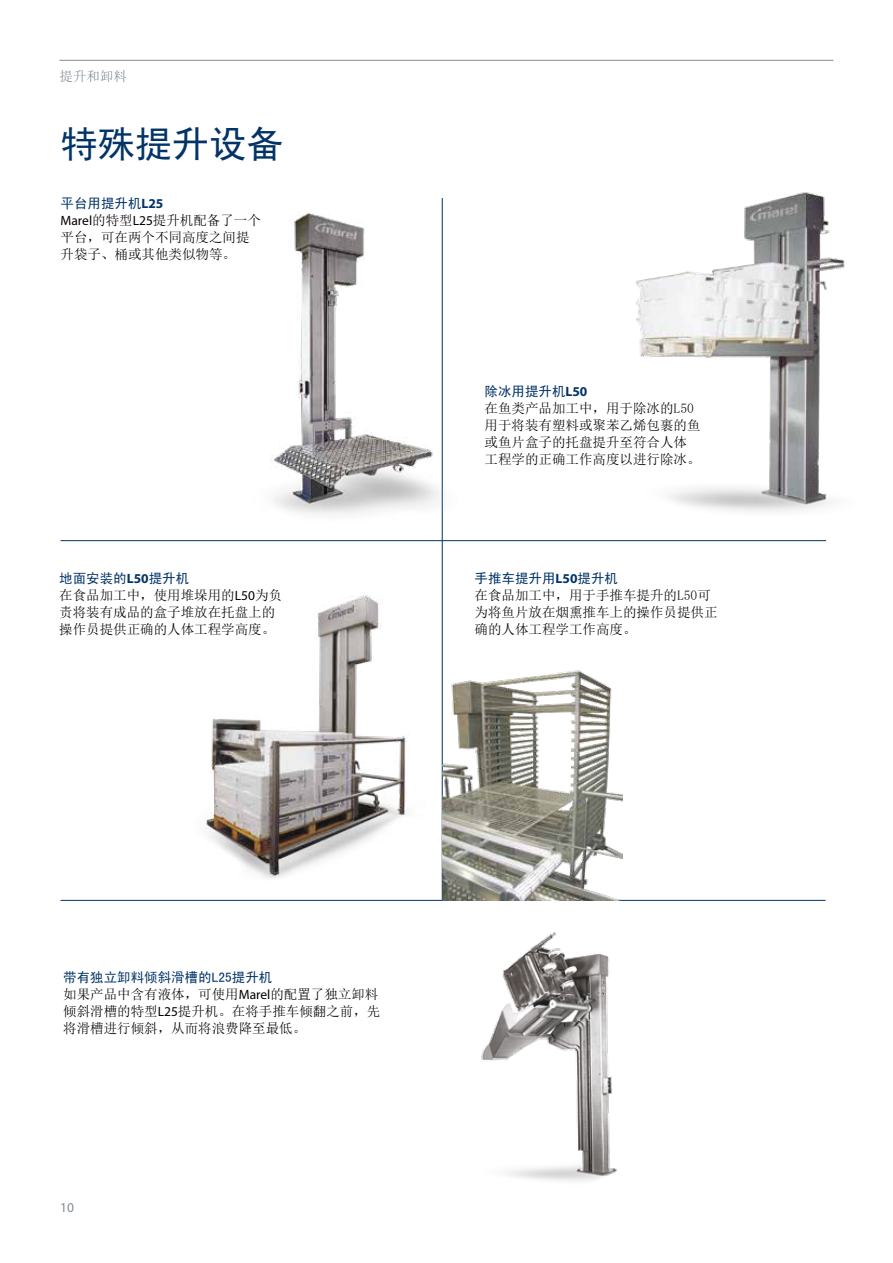
<style>
.page{position:relative;width:893px;height:1263px;background:#fff}
.page>*{position:absolute;margin:0;border:0;box-sizing:border-box;transform-origin:0 0}
.t1{font:37.5px "Sim Hei";letter-spacing:-.01em;color:#023467}
.t2{font:13.5px/17px "Sim Sun";color:#000}
.t3{font:13.5px "Sim Hei";color:#023467}
.t4{font:13.5px "Sim Sun";color:#808b94}
.t5{font:13.5px "Myriad Pro";color:#808b94}
.s1{font-family:"Myriad Pro";font-weight:700}
.s2{font-family:"Myriad Pro"}
</style>
<div class="page">
<hr style="left:60px;top:60px;width:773px;height:1px;background:#808b94">
<hr style="left:61px;top:540px;width:765px;height:1px;background:#023467">
<hr style="left:442px;top:198px;width:1px;height:702px;background:#023467">
<hr style="left:61px;top:900px;width:765px;height:1px;background:#023467">
<img style="left:244px;top:212px;width:225px;height:333px">
<img style="left:481px;top:932px;width:136px;height:249px">
<img style="left:206px;top:595px;width:202px;height:284px">
<img style="left:443px;top:670px;width:179px;height:230px">
<img style="left:636px;top:192px;width:209px;height:320px">
<p class="t4" style="left:60px;top:69px;width:69px">提升和卸料</p>
<h1 class="t1" style="left:61px;top:125px;width:225px">特殊提升设备</h1>
<p class="t3" style="left:61px;top:197px;width:104px">平台用提升机<span class="s1">L25</span></p>
<p class="t2" style="left:61px;top:212px;width:202px"><span class="s2">Marel</span>的特型<span class="s2">L25</span>提升机配备了一个平台，可在两个不同高度之间提升袋子、桶或其他类似物等。</p>
<p class="t3" style="left:59px;top:571px;width:131px">地面安装的<span class="s1">L50</span>提升机</p>
<p class="t2" style="left:59px;top:586px;width:224px">在食品加工中，使用堆垛用的<span class="s2">L50</span>为负责将装有成品的盒子堆放在托盘上的操作员提供正确的人体工程学高度。</p>
<p class="t3" style="left:485px;top:384px;width:104px">除冰用提升机<span class="s1">L50</span></p>
<p class="t2" style="left:485px;top:399px;width:217px">在鱼类产品加工中，用于除冰的L50用于将装有塑料或聚苯乙烯包裹的鱼或鱼片盒子的托盘提升至符合人体工程学的正确工作高度以进行除冰。</p>
<p class="t3" style="left:475px;top:571px;width:145px">手推车提升用<span class="s1">L50</span>提升机</p>
<p class="t2" style="left:475px;top:586px;width:244px">在食品加工中，用于手推车提升的L50可为将鱼片放在烟熏推车上的操作员提供正确的人体工程学工作高度。</p>
<p class="t3" style="left:63px;top:971px;width:211px">带有独立卸料倾斜滑槽的L25提升机</p>
<p class="t2" style="left:63px;top:986px;width:319px">如果产品中含有液体，可使用<span class="s2">Marel</span>的配置了独立卸料倾斜滑槽的特型<span class="s2">L25</span>提升机。在将手推车倾翻之前，先将滑槽进行倾斜，从而将浪费降至最低。</p>
<p class="t5" style="left:60px;top:1199px;width:15px">10</p>
</div>
